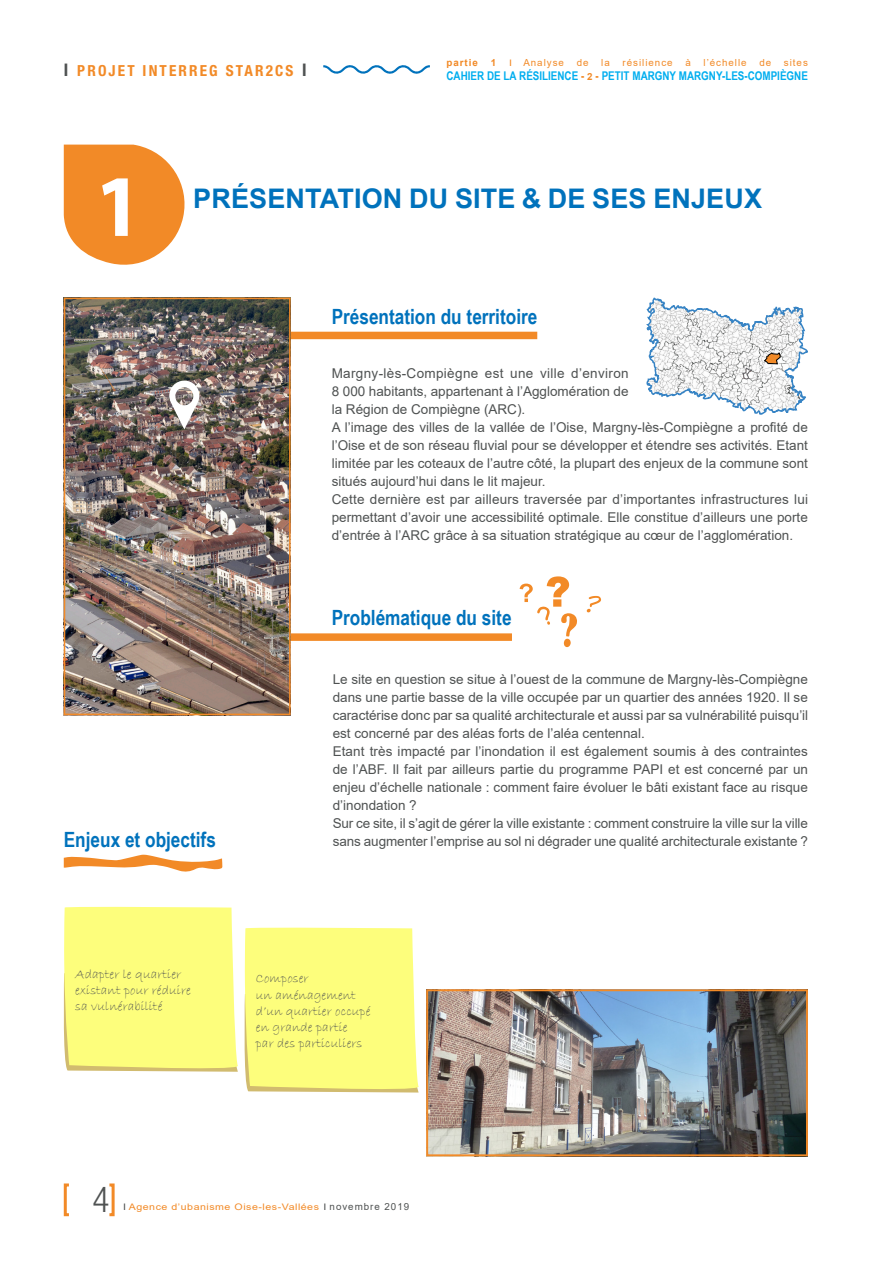
<style>
.page{position:relative;width:893px;height:1263px;background:#fff}
.page>*{position:absolute;margin:0;border:0;box-sizing:border-box;transform-origin:0 0}
.t1{font:700 88.5px "Myriad Pro";color:#fff}
.t2{font:300 condensed 35.4px "Helvetica Neue";color:#4f5252}
.t3{font:700 27px "Arial";letter-spacing:.005em;color:#0072bc}
.t4{font:700 21px "Arial Narrow";color:#0072bc}
.t5{font:700 condensed 15.3px "Helvetica Neue";letter-spacing:.14em;color:#f28a27}
.t6{font:13.5px/18px "Arial";color:#4f5252}
.t7{font:13.5px/16.2px "Bradley Hand ITC";color:#4f5252}
.t8{font:700 12px "Arial Narrow";color:#00aeef}
.t9{font:9.75px "Arial";letter-spacing:.1em;color:#f28a27}
.t10{font:700 9.75px "Arial";letter-spacing:.1em;color:#f28a27}
.t11{font:9px "Arial";letter-spacing:.05em;color:#f28a27;scale:1.18 1}
.s1{font-size:17.4px;color:#4f5252}
.s2{font-size:9px}
.s3{color:#f28a27}
.s4{font-family:"Arial";font-size:9.75px;color:#f28a27}
.s5{color:#4f5252}
.s6{font-size:9.75px;color:#4f5252}
</style>
<div class="page">
<svg style="left:323px;top:65px;width:107px;height:9px"></svg>
<div style="left:108px;top:1183px;width:7px;height:33px;border:3px solid #f28a27"></div>
<div style="left:64px;top:1183px;width:6px;height:33px;border:3px solid #f28a27"></div>
<div style="left:211px;top:332px;width:326px;height:7px;background:#f28a27"></div>
<div style="left:235px;top:633px;width:277px;height:8px;background:#f28a27"></div>
<img style="left:67px;top:301px;width:221px;height:411px">
<div style="left:64px;top:298px;width:227px;height:417px;border:2px solid #f28a27"></div>
<svg style="left:64px;top:855px;width:158px;height:17px"></svg>
<svg style="left:169px;top:381px;width:30px;height:48px"></svg>
<svg style="left:587px;top:596px;width:14px;height:16px"></svg>
<svg style="left:520px;top:576px;width:57px;height:71px"></svg>
<svg style="left:64px;top:145px;width:121px;height:120px"></svg>
<img style="left:429px;top:992px;width:376px;height:161px">
<div style="left:426px;top:989px;width:382px;height:167px;border:2px solid #f28a27"></div>
<svg style="left:63px;top:906px;width:356px;height:186px"></svg>
<svg style="left:646px;top:298px;width:162px;height:116px"></svg>
<p class="t5" style="left:64px;top:61px;width:244px"><span class="s1">I</span> PROJET INTERREG STAR2CS <span class="s1">I</span></p>
<p class="t10" style="left:446px;top:55px;width:33px">partie</p>
<p class="t10" style="left:491px;top:55px;width:7px">1</p>
<p class="t9" style="left:509px;top:56px;width:56px"><span class="s2">I</span> Analyse</p>
<p class="t9" style="left:577px;top:56px;width:13px">de</p>
<p class="t9" style="left:601px;top:56px;width:10px">la</p>
<p class="t9" style="left:623px;top:56px;width:52px">résilience</p>
<p class="t9" style="left:685px;top:56px;width:7px">à</p>
<p class="t9" style="left:703px;top:56px;width:45px">l’échelle</p>
<p class="t9" style="left:759px;top:56px;width:13px">de</p>
<p class="t9" style="left:784px;top:56px;width:25px">sites</p>
<p class="t8" style="left:446px;top:67px;width:363px">CAHIER DE LA RÉSILIENCE <span class="s3">-</span> <span class="s4">2</span> <span class="s3">-</span> PETIT MARGNY MARGNY-LES-COMPIÈGNE</p>
<h1 class="t1" style="left:95px;top:148px;width:49px">1</h1>
<h3 class="t3" style="left:193px;top:179px;width:570px">PRÉSENTATION DU SITE &amp; DE SES ENJEUX</h3>
<h3 class="t4" style="left:332px;top:300px;width:207px">Présentation du territoire</h3>
<p class="t6" style="left:332px;top:364px;width:478px">Margny-lès-Compiègne est une ville d’environ<br>8 000 habitants, appartenant à l’Agglomération de<br>la Région de Compiègne (ARC).<br>A l’image des villes de la vallée de l’Oise, Margny-lès-Compiègne a profité de l’Oise et de son réseau fluvial pour se développer et étendre ses activités. Etant limitée par les coteaux de l’autre côté, la plupart des enjeux de la commune sont situés aujourd’hui dans le lit majeur.<br>Cette dernière est par ailleurs traversée par d’importantes infrastructures lui permettant d’avoir une accessibilité optimale. Elle constitue d’ailleurs une porte d’entrée à l’ARC grâce à sa situation stratégique au cœur de l’agglomération.</p>
<h3 class="t4" style="left:64px;top:823px;width:154px">Enjeux et objectifs</h3>
<h3 class="t4" style="left:332px;top:602px;width:181px">Problématique du site</h3>
<p class="t6" style="left:333px;top:670px;width:477px">Le site en question se situe à l’ouest de la commune de Margny-lès-Compiègne dans une partie basse de la ville occupée par un quartier des années 1920. Il se caractérise donc par sa qualité architecturale et aussi par sa vulnérabilité puisqu’il est concerné par des aléas forts de l’aléa centennal.<br>Etant très impacté par l’inondation il est également soumis à des contraintes de l’ABF. Il fait par ailleurs partie du programme PAPI et est concerné par un enjeu d’échelle nationale : comment faire évoluer le bâti existant face au risque d’inondation ?<br>Sur ce site, il s’agit de gérer la ville existante : comment construire la ville sur la ville sans augmenter l’emprise au sol ni dégrader une qualité architecturale existante ?</p>
<p class="t7" style="left:75px;top:966px;width:117px">Adapter le quartier existant pour réduire sa vulnérabilité</p>
<p class="t7" style="left:256px;top:971px;width:116px">Composer<br>un aménagement d’un quartier occupé en grande partie<br>par des particuliers</p>
<h2 class="t2" style="left:92px;top:1179px;width:18px">4</h2>
<p class="t11" style="left:123px;top:1201px;width:244px"><span class="s5">I</span> Agence d’ubanisme Oise-les-Vallées <span class="s5">I</span> <span class="s6">novembre 2019</span></p>
</div>
